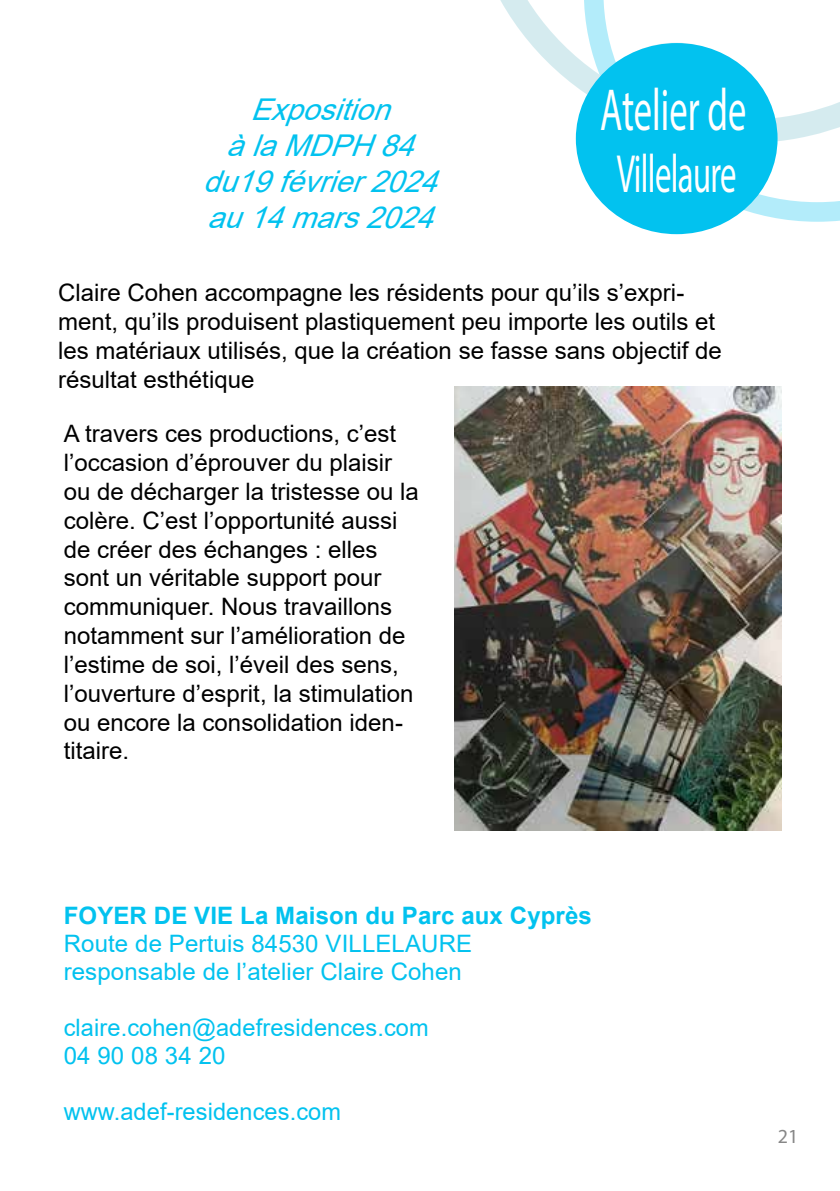
<style>
.page{position:relative;width:840px;height:1191px;background:#fff}
.page>*{position:absolute;margin:0;border:0;box-sizing:border-box;transform-origin:0 0}
.t1{font:59.6px "Myriad Pro";color:#fff;scale:.61 1}
.t2{font:54px "Myriad Pro";letter-spacing:-.02em;color:#fff;scale:.61 1}
.t3{font:italic 30px/36px "Arial";color:#02c2ef;text-align:center}
.t4{font:24px/28.8px "Arial";color:#000}
.t5{font:24px/28px "Arial";letter-spacing:.005em;color:#02c2ef}
.t6{font:700 24px "Arial";letter-spacing:.005em;color:#02c2ef}
.t7{font:20px "Myriad Pro";color:#878787}
</style>
<div class="page">
<svg style="left:609px;top:155px;width:230px;height:76px"></svg>
<svg style="left:500px;top:0;width:339px;height:155px"></svg>
<div style="left:575px;top:43px;width:202px;height:191px;background:#02c2ef;border-radius:50%"></div>
<img style="left:454px;top:386px;width:327px;height:444px">
<p class="t3" style="left:203px;top:91px;width:250px">Exposition àlaMDPH84 du19février2024 au14mars2024</p>
<h1 class="t1" style="left:599px;top:73px;width:241px">Atelier de</h1>
<h2 class="t2" style="left:616px;top:140px;width:198px">Villelaure</h2>
<p class="t4" style="left:58px;top:278px;width:664px">Claire Cohen accompagne les résidents pour qu’ils s’expri&shy;ment, qu’ils produisent plastiquement peu importe les outils et les matériaux utilisés, que la création se fasse sans objectif de résultat esthétique</p>
<p class="t4" style="left:64px;top:419px;width:356px">A travers ces productions, c’est l’occasion d’éprouver du plaisir ou de décharger la tristesse ou la colère. C’est l’opportunité aussi de créer des échanges : elles sont un véritable support pour communiquer. Nous travaillons notamment sur l’amélioration de l’estime de soi, l’éveil des sens, l’ouverture d’esprit, la stimulation ou encore la consolidation iden&shy;titaire.</p>
<p class="t6" style="left:64px;top:898px;width:529px">FOYER DE VIE La Maison du Parc aux Cyprès</p>
<p class="t5" style="left:64px;top:929px;width:410px">Route de Pertuis 84530 VILLELAURE responsable de l’atelier Claire Cohen</p>
<p class="t5" style="left:64px;top:1013px;width:366px">claire.cohen@adefresidences.com<br>04 90 08 34 20</p>
<p class="t5" style="left:64px;top:1097px;width:279px">www.adef-residences.com</p>
<p class="t7" style="left:777px;top:1124px;width:22px">21</p>
</div>
